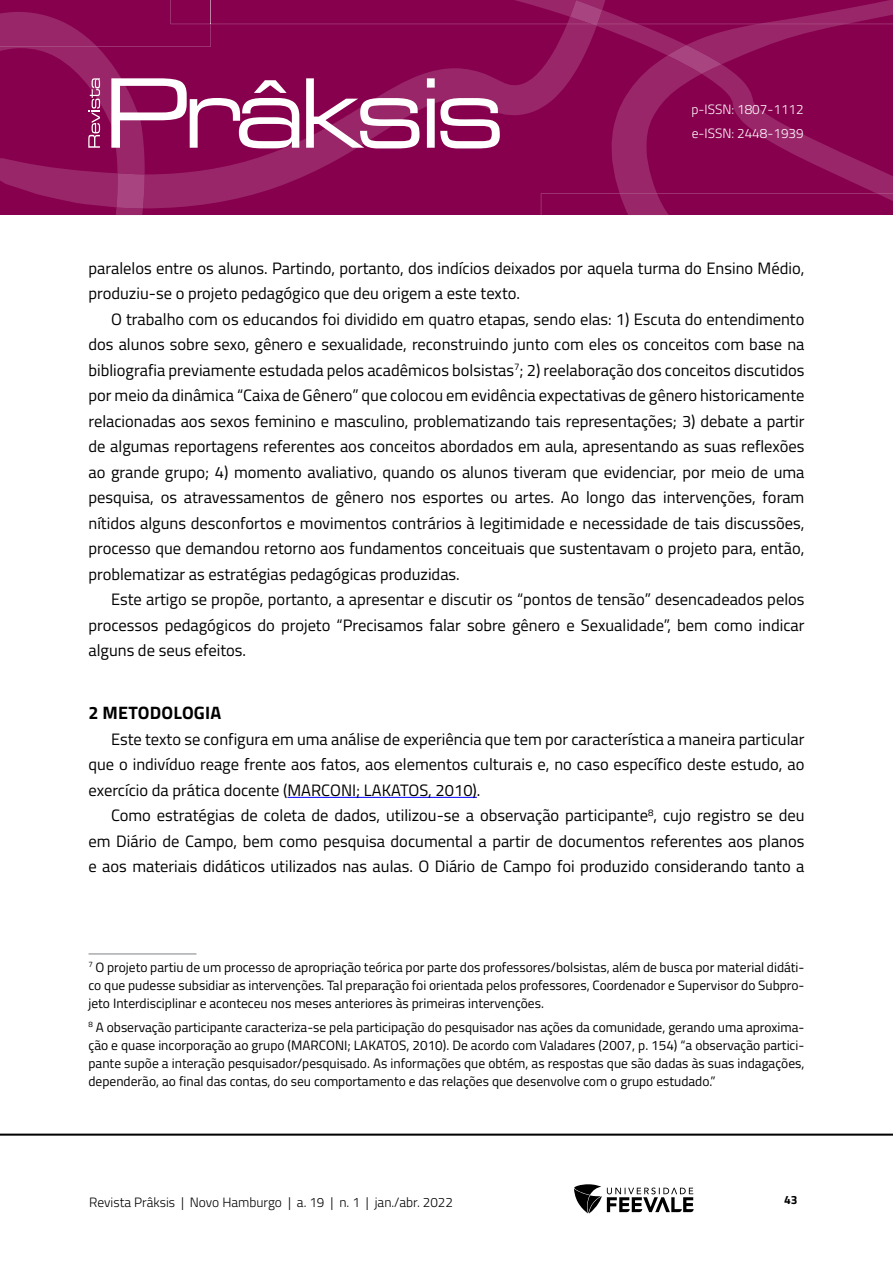
<style>
.page{position:relative;width:893px;height:1263px;background:#fff}
.page>*{position:absolute;margin:0;border:0;box-sizing:border-box;transform-origin:0 0}
.TITILO_1{font:700 18px "Titillium Web";letter-spacing:.01em;color:#000}
.Corpo_de_texto{font:16.5px/25.5px "Titillium Web";color:#000;text-align:justify}
.Rodapé{font:13.5px/18px "Titillium Web";color:#000;text-align:justify}
.t1{font:300 13.5px "Titillium Web";color:#000}
.t2{font:300 13.5px/24px "Titillium Web";color:#fff}
.t3{font:700 12px "Titillium Web";color:#000}
</style>
<div class="page">
<hr style="left:0;top:1133px;width:893px;height:3px;background:#000">
<svg style="left:574px;top:1184px;width:120px;height:29px"></svg>
<svg style="left:0;top:0;width:893px;height:215px;background:#8f1259"></svg>
<hr style="left:287px;top:797px;width:190px;height:1px;background:#00f">
<hr style="left:88px;top:953px;width:108px;height:1px;background:#808285">
<p class="t2" style="left:691px;top:97px;width:114px">p-ISSN: 1807-1112 e-ISSN: 2448-1939</p>
<p class="Corpo_de_texto" style="left:88px;top:254px;width:717px">paralelos entre os alunos. Partindo, portanto, dos indícios deixados por aquela turma do Ensino Médio, produziu-se o projeto pedagógico que deu origem a este texto.</p>
<p class="Corpo_de_texto" style="left:88px;top:305px;width:717px;text-indent:22px">O trabalho com os educandos foi dividido em quatro etapas, sendo elas: 1) Escuta do entendimento dos alunos sobre sexo, gênero e sexualidade, reconstruindo junto com eles os conceitos com base na bibliografia previamente estudada pelos acadêmicos bolsistas<sup>7</sup>; 2) reelaboração dos conceitos discutidos por meio da dinâmica “Caixa de Gênero” que colocou em evidência expectativas de gênero historicamente relacionadas aos sexos feminino e masculino, problematizando tais representações; 3) debate a partir de algumas reportagens referentes aos conceitos abordados em aula, apresentando as suas reflexões ao grande grupo; 4) momento avaliativo, quando os alunos tiveram que evidenciar, por meio de uma pesquisa, os atravessamentos de gênero nos esportes ou artes. Ao longo das intervenções, foram nítidos alguns desconfortos e movimentos contrários à legitimidade e necessidade de tais discussões, processo que demandou retorno aos fundamentos conceituais que sustentavam o projeto para, então, problematizar as estratégias pedagógicas produzidas.</p>
<p class="Corpo_de_texto" style="left:88px;top:586px;width:717px;text-indent:22px">Este artigo se propõe, portanto, a apresentar e discutir os “pontos de tensão” desencadeados pelos processos pedagógicos do projeto “Precisamos falar sobre gênero e Sexualidade”, bem como indicar alguns de seus efeitos.</p>
<p class="TITILO_1" style="left:88px;top:699px;width:134px">2 METODOLOGIA</p>
<p class="Corpo_de_texto" style="left:88px;top:725px;width:717px;text-indent:22px">Este texto se configura em uma análise de experiência que tem por característica a maneira particular que o indivíduo reage frente aos fatos, aos elementos culturais e, no caso específico deste estudo, ao exercício da prática docente (MARCONI; LAKATOS, 2010).</p>
<p class="Corpo_de_texto" style="left:88px;top:802px;width:717px;text-indent:22px">Como estratégias de coleta de dados, utilizou-se a observação participante<sup>8</sup>, cujo registro se deu em Diário de Campo, bem como pesquisa documental a partir de documentos referentes aos planos e aos materiais didáticos utilizados nas aulas. O Diário de Campo foi produzido considerando tanto a</p>
<p class="Rodapé" style="left:88px;top:957px;width:717px"><sup>7</sup> O projeto partiu de um processo de apropriação teórica por parte dos professores/bolsistas, além de busca por material didáti&shy;co que pudesse subsidiar as intervenções. Tal preparação foi orientada pelos professores, Coordenador e Supervisor do Subpro&shy;jeto Interdisciplinar e aconteceu nos meses anteriores às primeiras intervenções.</p>
<p class="Rodapé" style="left:88px;top:1017px;width:717px"><sup>8</sup> A observação participante caracteriza-se pela participação do pesquisador nas ações da comunidade, gerando uma aproxima&shy;ção e quase incorporação ao grupo (MARCONI; LAKATOS, 2010). De acordo com Valadares (2007, p. 154) “a observação partici&shy;pante supõe a interação pesquisador/pesquisado. As informações que obtém, as respostas que são dadas às suas indagações, dependerão, ao final das contas, do seu comportamento e das relações que desenvolve com o grupo estudado.”</p>
<p class="t1" style="left:89px;top:1192px;width:365px">Revista Prâksis | Novo Hamburgo | a. 19 | n. 1 | jan./abr. 2022</p>
<p class="t3" style="left:784px;top:1190px;width:15px">43</p>
</div>
